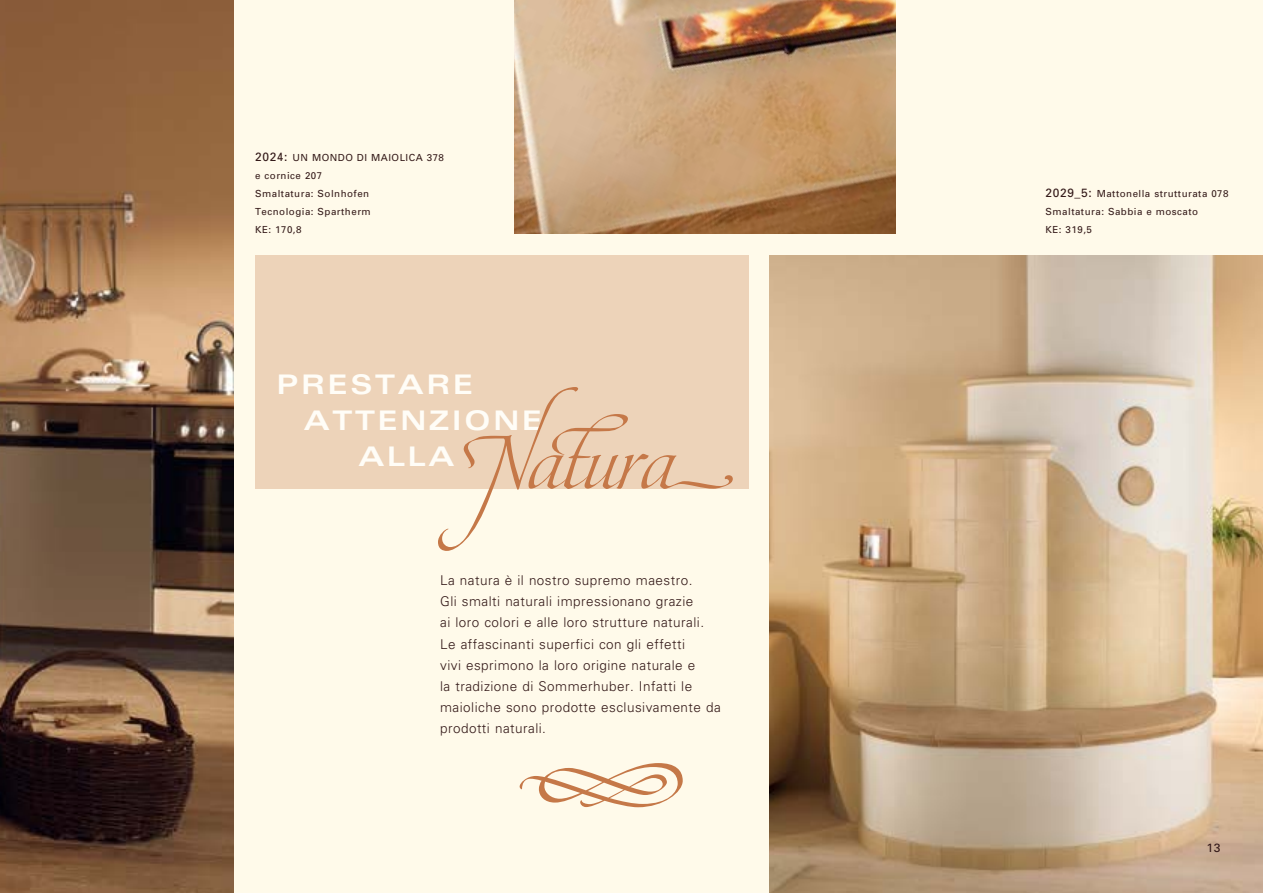
<style>
.page{position:relative;width:1263px;height:893px;background:#fffaea}
.page>*{position:absolute;margin:0;border:0;box-sizing:border-box;transform-origin:0 0}
.t1{font:90px "Maestro E";color:#c57848}
.t2{font:90px "Maestro Flourishes";color:#c57848}
.t3{font:700 expanded 27px "Univers";letter-spacing:.1em;color:#fffdf7}
.t4{font:300 13.5px/21px "Univers";letter-spacing:.035em;color:#341a19}
.t5{font:12px "Univers";color:#341a19}
.t6{font:9.75px/18px "Univers";letter-spacing:.05em;color:#341a19}
.s1{font-size:12px}
.s2{font-family:"Maestro F"}
.s3{font-family:"Maestro Ends I"}
</style>
<div class="page">
<img style="left:770px;top:255px;width:493px;height:638px">
<img style="left:514px;top:0;width:381px;height:234px">
<img style="left:0;top:0;width:234px;height:893px">
<div style="left:255px;top:255px;width:493px;height:234px;background:#edd3b9"></div>
<p class="t6" style="left:255px;top:149px;width:190px"><span class="s1">2024:</span> UN MONDO DI MAIOLICA 378 e cornice 207<br>Smaltatura: Solnhofen<br>Tecnologia: Spartherm<br>KE: 170,8</p>
<h2 class="t3" style="left:276px;top:369px;width:198px">PRESTARE</h2>
<h2 class="t3" style="left:304px;top:405px;width:240px">ATTENZIONE</h2>
<h2 class="t3" style="left:358px;top:441px;width:98px">ALLA</h2>
<h1 class="t1" style="left:461px;top:404px;width:275px"><span class="s2">N</span>atur<span class="s3">a</span></h1>
<p class="t4" style="left:440px;top:570px;width:282px">La natura è il nostro supremo maestro.<br>Gli smalti naturali impressionano grazie<br>ai loro colori e alle loro strutture naturali.<br>Le affascinanti superfici con gli effetti<br>vivi esprimono la loro origine naturale e<br>la tradizione di Sommerhuber. Infatti le maioliche sono prodotte esclusivamente da prodotti naturali.</p>
<h1 class="t2" style="left:514px;top:719px;width:175px">5</h1>
<p class="t6" style="left:1045px;top:185px;width:185px"><span class="s1">2029_5:</span> Mattonella strutturata 078<br>Smaltatura: Sabbia e moscato<br>KE: 319,5</p>
<p class="t5" style="left:1206px;top:840px;width:15px">13</p>
</div>
